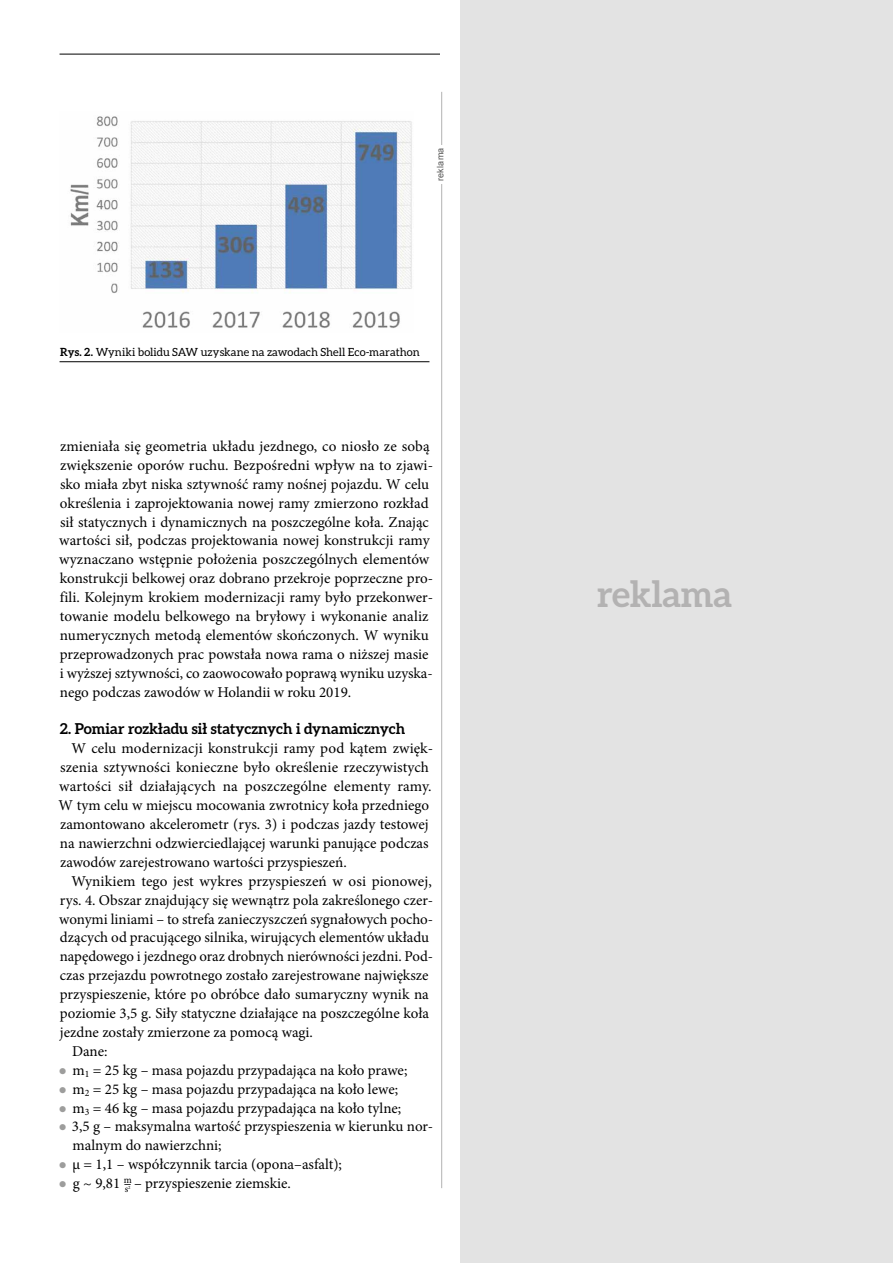
<style>
.page{position:relative;width:893px;height:1263px;background:#fff}
.page>*{position:absolute;margin:0;border:0;box-sizing:border-box;transform-origin:0 0}
.t1{font:700 36px "Aleo";letter-spacing:-.005em;color:#b3b2b2}
.t2{font:15px/18.9px "Minion Pro";color:#000}
.t3{font:700 15px "Aleo";color:#000}
.t4{font:11.25px "Aleo";letter-spacing:.01em;color:#000}
.t5{font:9px "Arial";letter-spacing:.02em;color:#575756}
.s1{font-weight:700}
</style>
<div class="page">
<hr style="left:60px;top:54px;width:600px;height:1px;background:#000">
<div style="left:440px;top:0;width:453px;height:1263px;background:#fff"></div>
<hr style="left:441px;top:92px;width:1px;height:1096px;background:#b3b2b2">
<div style="left:437px;top:145px;width:9px;height:39px;background:#fff"></div>
<hr style="left:60px;top:361px;width:369px;height:1px;background:#000">
<img style="left:70px;top:116px;width:342px;height:212px">
<div style="left:460px;top:0;width:433px;height:1263px;background:#e3e3e3"></div>
<p class="t5" style="left:435px;top:181px;width:35px;rotate:-90deg">reklama</p>
<p class="t4" style="left:60px;top:346px;width:361px"><span class="s1">Rys. 2.</span> Wyniki bolidu Saw uzyskane na zawodach Shell Eco-marathon</p>
<p class="t2" style="left:59px;top:437px;width:375px">zmieniała się geometria układu jezdnego, co niosło ze sobą zwiększenie oporów ruchu. Bezpośredni wpływ na to zjawi&shy;sko miała zbyt niska sztywność ramy nośnej pojazdu. W celu określenia i zaprojektowania nowej ramy zmierzono rozkład sił statycznych i dynamicznych na poszczególne koła. Znając wartości sił, podczas projektowania nowej konstrukcji ramy wyznaczano wstępnie położenia poszczególnych elementów konstrukcji belkowej oraz dobrano przekroje poprzeczne pro&shy;fili. Kolejnym krokiem modernizacji ramy było przekonwer&shy;towanie modelu belkowego na bryłowy i wykonanie analiz numerycznych metodą elementów skończonych. W wyniku przeprowadzonych prac powstała nowa rama o niższej masie i wyższej sztywności, co zaowocowało poprawą wyniku uzyska&shy;nego podczas zawodów w Holandii w roku 2019.</p>
<p class="t3" style="left:60px;top:720px;width:347px">2. Pomiar rozkładu sił statycznych i dynamicznych</p>
<p class="t2" style="left:59px;top:739px;width:376px;text-indent:13px">W celu modernizacji konstrukcji ramy pod kątem zwięk&shy;szenia sztywności konieczne było określenie rzeczywistych wartości sił działających na poszczególne elementy ramy.<br>W tym celu w miejscu mocowania zwrotnicy koła przedniego zamontowano akcelerometr (rys. 3) i podczas jazdy testowej na nawierzchni odzwierciedlającej warunki panujące podczas zawodów zarejestrowano wartości przyspieszeń.</p>
<p class="t2" style="left:71px;top:871px;width:362px">Wynikiem tego jest wykres przyspieszeń w osi pionowej,</p>
<p class="t2" style="left:60px;top:890px;width:375px">rys. 4. Obszar znajdujący się wewnątrz pola zakreślonego czer-</p>
<p class="t2" style="left:59px;top:909px;width:375px">wonymi liniami – to strefa zanieczyszczeń sygnałowych pocho-</p>
<p class="t2" style="left:60px;top:928px;width:371px">dzących od pracującego silnika, wirujących elementów układu</p>
<p class="t2" style="left:60px;top:947px;width:375px">napędowego i jezdnego oraz drobnych nierówności jezdni. Pod-</p>
<p class="t2" style="left:60px;top:966px;width:370px">czas przejazdu powrotnego zostało zarejestrowane największe</p>
<p class="t2" style="left:60px;top:985px;width:370px">przyspieszenie, które po obróbce dało sumaryczny wynik na</p>
<p class="t2" style="left:60px;top:1004px;width:371px">poziomie 3,5 g. Siły statyczne działające na poszczególne koła</p>
<p class="t2" style="left:60px;top:1023px;width:255px">jezdne zostały zmierzone za pomocą wagi.</p>
<p class="t2" style="left:72px;top:1042px;width:37px">Dane:</p>
<p class="t2" style="left:73px;top:1060px;width:336px">m<sub>1</sub> = 25 kg – masa pojazdu przypadająca na koło prawe;</p>
<p class="t2" style="left:73px;top:1079px;width:327px">m<sub>2</sub> = 25 kg – masa pojazdu przypadająca na koło lewe;</p>
<p class="t2" style="left:73px;top:1098px;width:330px">m<sub>3</sub> = 46 kg – masa pojazdu przypadająca na koło tylne;</p>
<p class="t2" style="left:72px;top:1117px;width:363px">3,5 g – maksymalna wartość przyspieszenia w kierunku nor-</p>
<p class="t2" style="left:73px;top:1136px;width:151px">malnym do nawierzchni;</p>
<p class="t2" style="left:72px;top:1155px;width:271px">µ = 1,1 – współczynnik tarcia (opona–asfalt);</p>
<p class="t2" style="left:73px;top:1174px;width:220px">g ~ 9,81 <sup>m</sup>–<sub>s</sub><sub>2</sub> – przyspieszenie ziemskie.</p>
<h1 class="t1" style="left:597px;top:573px;width:137px">reklama</h1>
</div>
